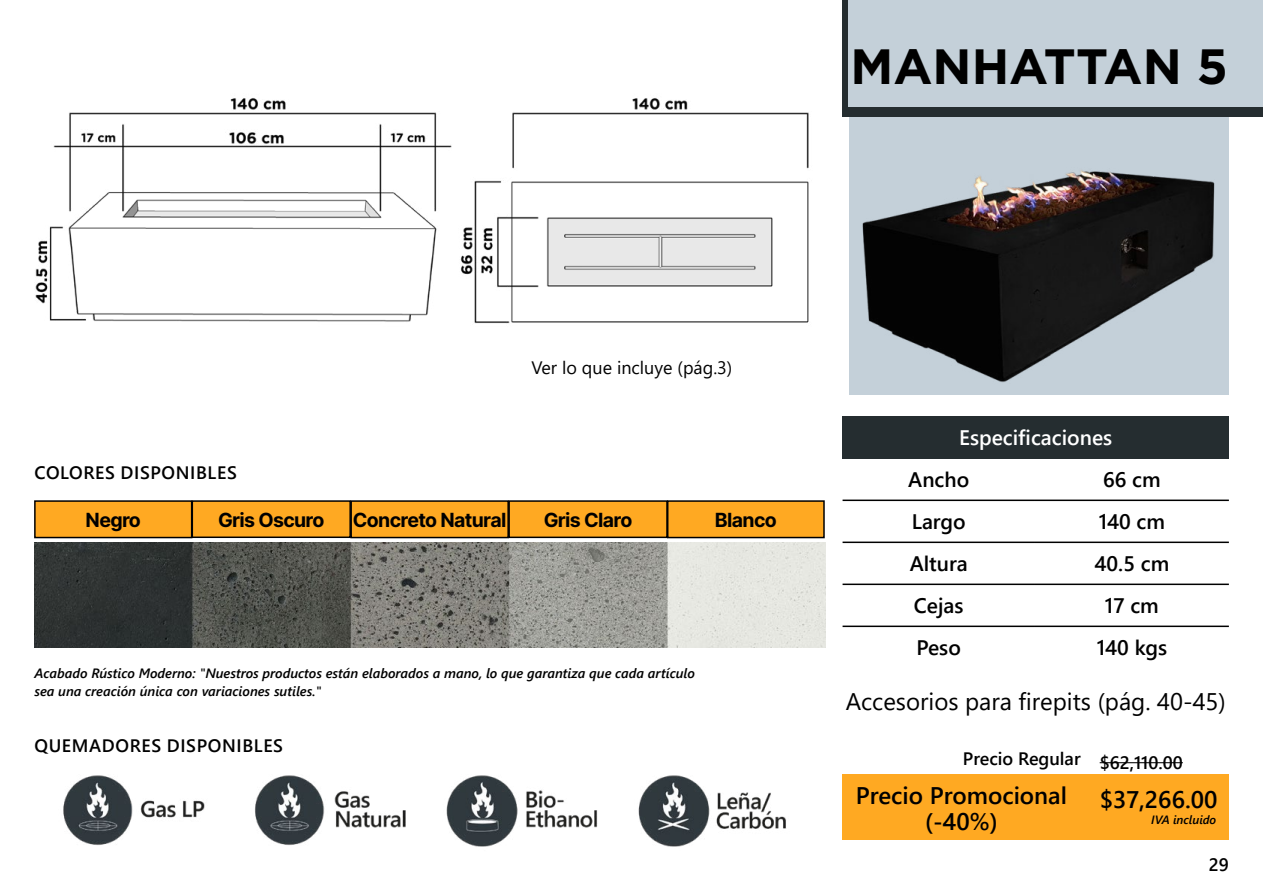
<style>
.page{position:relative;width:1263px;height:893px;background:#fff}
.page>*{position:absolute;margin:0;border:0;box-sizing:border-box;transform-origin:0 0}
.t1{font:700 49.5px "Gotham";color:#000}
.t2{font:24px "Segoe UI";color:#000}
.t3{font:600 24px/25.5px "Segoe UI";color:#000;text-align:center}
.t4{font:600 21px "Segoe UI";color:#000}
.t5{font:600 21px "Segoe UI";color:#fff}
.t6{font:700 19.5px "Inter Tight";color:#000}
.t7{font:600 18px "Segoe UI";letter-spacing:.035em;color:#000}
.t8{font:18px "Segoe UI";color:#000}
.t9{font:600 18px "Segoe UI";color:#000}
.t10{font:italic 600 13.5px/18px "Segoe UI";color:#000}
.t11{font:italic 600 12px "Segoe UI";color:#000}
</style>
<div class="page">
<div style="left:842px;top:416px;width:387px;height:42px;background:#252d30"></div>
<hr style="left:842px;top:500px;width:193px;height:1px;background:#000">
<hr style="left:1035px;top:500px;width:194px;height:1px;background:#000">
<hr style="left:842px;top:542px;width:193px;height:1px;background:#000">
<hr style="left:1035px;top:542px;width:194px;height:1px;background:#000">
<hr style="left:842px;top:584px;width:193px;height:1px;background:#000">
<hr style="left:1035px;top:584px;width:194px;height:1px;background:#000">
<hr style="left:842px;top:626px;width:193px;height:1px;background:#000">
<hr style="left:1035px;top:626px;width:194px;height:1px;background:#000">
<img style="left:35px;top:98px;width:774px;height:226px">
<img style="left:849px;top:116px;width:380px;height:279px">
<div style="left:842px;top:0;width:421px;height:116px;background:#252d30"></div>
<div style="left:848px;top:0;width:415px;height:106px;background:#c4d0d9"></div>
<img style="left:63px;top:775px;width:723px;height:72px">
<div style="left:35px;top:501px;width:157px;height:37px;background:#ffa922"></div>
<div style="left:34px;top:500px;width:158px;height:38px;border:2px solid #000"></div>
<div style="left:192px;top:501px;width:158px;height:36px;background:#ffa922"></div>
<div style="left:192px;top:500px;width:159px;height:38px;border:2px solid #000"></div>
<div style="left:351px;top:501px;width:157px;height:37px;background:#ffa922"></div>
<div style="left:350px;top:500px;width:159px;height:38px;border:2px solid #000"></div>
<div style="left:668px;top:501px;width:156px;height:37px;background:#ffa922"></div>
<div style="left:667px;top:500px;width:158px;height:38px;border:2px solid #000"></div>
<div style="left:509px;top:501px;width:158px;height:36px;background:#ffa922"></div>
<div style="left:508px;top:500px;width:160px;height:38px;border:2px solid #000"></div>
<img style="left:34px;top:542px;width:791px;height:105px">
<div style="left:842px;top:774px;width:387px;height:65px;background:#ffa922"></div>
<hr style="left:1100px;top:762px;width:83px;height:1px;background:#000">
<h1 class="t1" style="left:850px;top:37px;width:379px">MANHATTAN 5</h1>
<h3 class="t7" style="left:34px;top:456px;width:204px">COLORES DISPONIBLES</h3>
<h3 class="t8" style="left:531px;top:351px;width:202px">Ver lo que incluye (pág.3)</h3>
<h3 class="t6" style="left:86px;top:505px;width:56px">Negro</h3>
<h3 class="t6" style="left:218px;top:505px;width:107px">Gris Oscuro</h3>
<h3 class="t6" style="left:353px;top:505px;width:154px">Concreto Natural</h3>
<h3 class="t6" style="left:544px;top:505px;width:90px">Gris Claro</h3>
<h3 class="t6" style="left:715px;top:505px;width:63px">Blanco</h3>
<p class="t10" style="left:35px;top:662px;width:662px">Acabado Rústico Moderno: "Nuestros productos están elaborados a mano, lo que garantiza que cada artículo sea una creación única con variaciones sutiles."</p>
<h3 class="t7" style="left:34px;top:729px;width:250px">QUEMADORES DISPONIBLES</h3>
<h3 class="t5" style="left:959px;top:418px;width:154px">Especificaciones</h3>
<h3 class="t4" style="left:908px;top:460px;width:62px">Ancho</h3>
<h3 class="t4" style="left:1103px;top:460px;width:59px">66 cm</h3>
<h3 class="t4" style="left:912px;top:502px;width:56px">Largo</h3>
<h3 class="t4" style="left:1099px;top:502px;width:68px">140 cm</h3>
<h3 class="t4" style="left:910px;top:544px;width:60px">Altura</h3>
<h3 class="t4" style="left:1094px;top:544px;width:76px">40.5 cm</h3>
<h3 class="t4" style="left:914px;top:586px;width:51px">Cejas</h3>
<h3 class="t4" style="left:1105px;top:586px;width:55px">17 cm</h3>
<h3 class="t4" style="left:916px;top:628px;width:46px">Peso</h3>
<h3 class="t4" style="left:1097px;top:628px;width:72px">140 kgs</h3>
<h2 class="t2" style="left:846px;top:679px;width:382px">Accesorios para firepits (pág. 40-45)</h2>
<h3 class="t9" style="left:963px;top:742px;width:119px">Precio Regular</h3>
<h2 class="t3" style="left:856px;top:781px;width:213px">Precio Promocional (-40%)</h2>
<h3 class="t7" style="left:1100px;top:745px;width:85px">$62,110.00</h3>
<h2 class="t3" style="left:1100px;top:784px;width:119px">$37,266.00</h2>
<p class="t11" style="left:1151px;top:808px;width:67px">IVA incluido</p>
<h3 class="t7" style="left:1209px;top:847px;width:22px">29</h3>
</div>
